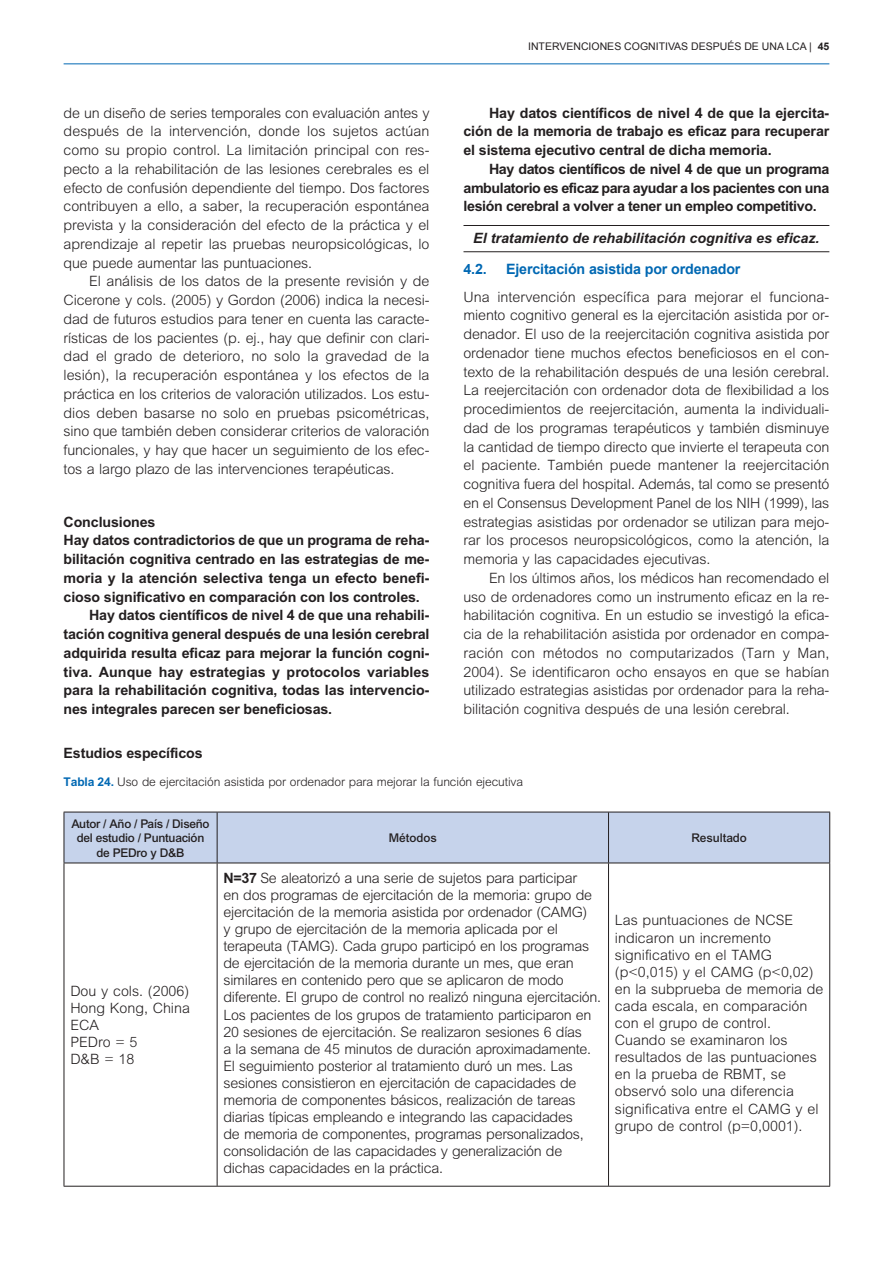
<style>
.page{position:relative;width:893px;height:1263px;background:#fff}
.page>*{position:absolute;margin:0;border:0;box-sizing:border-box;transform-origin:0 0}
.t1{font:300 14.25px/18.8px "M Arial";letter-spacing:-.02em;color:#231f20;text-align:justify}
.t2{font:700 14.25px/18.8px "M Arial";letter-spacing:-.01em;color:#231f20;text-align:justify}
.t3{font:300 14.25px/17.1px "M Arial";color:#231f20}
.t4{font:italic 700 14.25px "M Arial";color:#231f20}
.t5{font:700 14.25px "Arial";letter-spacing:-.01em;color:#0168b3}
.t6{font:300 12px "M Arial";letter-spacing:-.01em;color:#231f20}
.t7{font:500 12px/14.4px "Arial";letter-spacing:-.02em;color:#231f20;text-align:center}
.t8{font:500 12px "Arial";color:#231f20}
.t9{font:10.5px "Arial";color:#231f20}
.s1{font-weight:700}
.s2{font-weight:700;color:#0168b3}
</style>
<div class="page">
<hr style="left:64px;top:63px;width:765px;height:1px;background:#0168b3">
<hr style="left:463px;top:225px;width:366px;height:1px;background:#231f20">
<hr style="left:463px;top:251px;width:366px;height:1px;background:#231f20">
<div style="left:65px;top:813px;width:764px;height:50px;background:#c6d3eb"></div>
<hr style="left:217px;top:812px;width:1px;height:51px;background:#231f20">
<hr style="left:608px;top:812px;width:1px;height:51px;background:#231f20">
<hr style="left:217px;top:863px;width:1px;height:323px;background:#231f20">
<hr style="left:608px;top:863px;width:1px;height:323px;background:#231f20">
<hr style="left:64px;top:1186px;width:766px;height:1px;background:#231f20">
<hr style="left:64px;top:812px;width:153px;height:1px;background:#231f20">
<hr style="left:64px;top:812px;width:1px;height:51px;background:#231f20">
<hr style="left:217px;top:812px;width:613px;height:1px;background:#231f20">
<hr style="left:829px;top:812px;width:1px;height:51px;background:#231f20">
<hr style="left:64px;top:863px;width:766px;height:1px;background:#231f20">
<hr style="left:64px;top:863px;width:1px;height:323px;background:#231f20">
<hr style="left:829px;top:863px;width:1px;height:323px;background:#231f20">
<p class="t1" style="left:64px;top:104px;width:367px">de un diseño de series temporales con evaluación antes y después de la intervención, donde los sujetos actúan como su propio control. La limitación principal con res&shy;pecto a la rehabilitación de las lesiones cerebrales es el efecto de confusión dependiente del tiempo. Dos factores contribuyen a ello, a saber, la recuperación espontánea prevista y la consideración del efecto de la práctica y el aprendizaje al repetir las pruebas neuropsicológicas, lo que puede aumentar las puntuaciones.</p>
<p class="t1" style="left:64px;top:273px;width:367px;text-indent:26px">El análisis de los datos de la presente revisión y de Cicerone y cols. (2005) y Gordon (2006) indica la necesi&shy;dad de futuros estudios para tener en cuenta las caracte&shy;rísticas de los pacientes (p. ej., hay que definir con clari&shy;dad el grado de deterioro, no solo la gravedad de la lesión), la recuperación espontánea y los efectos de la práctica en los criterios de valoración utilizados. Los estu&shy;dios deben basarse no solo en pruebas psicométricas, sino que también deben considerar criterios de valoración funcionales, y hay que hacer un seguimiento de los efec&shy;tos a largo plazo de las intervenciones terapéuticas.</p>
<p class="t2" style="left:64px;top:513px;width:93px">Conclusiones</p>
<p class="t2" style="left:64px;top:532px;width:367px">Hay datos contradictorios de que un programa de reha-</p>
<p class="t2" style="left:64px;top:551px;width:367px">bilitación cognitiva centrado en las estrategias de me-</p>
<p class="t2" style="left:64px;top:570px;width:367px">moria y la atención selectiva tenga un efecto benefi-</p>
<p class="t2" style="left:64px;top:588px;width:358px">cioso significativo en comparación con los controles.</p>
<p class="t2" style="left:89px;top:607px;width:342px">Hay datos científicos de nivel 4 de que una rehabili-</p>
<p class="t2" style="left:64px;top:626px;width:367px">tación cognitiva general después de una lesión cerebral</p>
<p class="t2" style="left:64px;top:645px;width:367px">adquirida resulta eficaz para mejorar la función cogni-</p>
<p class="t2" style="left:64px;top:663px;width:367px">tiva. Aunque hay estrategias y protocolos variables</p>
<p class="t2" style="left:64px;top:682px;width:367px">para la rehabilitación cognitiva, todas las intervencio-</p>
<p class="t2" style="left:64px;top:701px;width:270px">nes integrales parecen ser beneficiosas.</p>
<p class="t9" style="left:528px;top:41px;width:303px">INTERVENCIONES COGNITIVAS DESPUÉS DE UNA LCA | <span class="s1">45</span></p>
<p class="t2" style="left:463px;top:104px;width:367px;text-indent:26px">Hay datos científicos de nivel 4 de que la ejercita&shy;ción de la memoria de trabajo es eficaz para recuperar el sistema ejecutivo central de dicha memoria.</p>
<p class="t2" style="left:463px;top:161px;width:367px;text-indent:26px">Hay datos científicos de nivel 4 de que un programa ambulatorio es eficaz para ayudar a los pacientes con una lesión cerebral a volver a tener un empleo competitivo.</p>
<p class="t4" style="left:473px;top:233px;width:348px">El tratamiento de rehabilitación cognitiva es eficaz.</p>
<p class="t5" style="left:463px;top:261px;width:25px">4.2.</p>
<p class="t5" style="left:506px;top:261px;width:236px">Ejercitación asistida por ordenador</p>
<p class="t1" style="left:463px;top:288px;width:367px">Una intervención específica para mejorar el funciona&shy;miento cognitivo general es la ejercitación asistida por or&shy;denador. El uso de la reejercitación cognitiva asistida por ordenador tiene muchos efectos beneficiosos en el con&shy;texto de la rehabilitación después de una lesión cerebral.<br>La reejercitación con ordenador dota de flexibilidad a los procedimientos de reejercitación, aumenta la individuali&shy;dad de los programas terapéuticos y también disminuye la cantidad de tiempo directo que invierte el terapeuta con el paciente. También puede mantener la reejercitación cognitiva fuera del hospital. Además, tal como se presentó en el Consensus Development Panel de los NIH (1999), las estrategias asistidas por ordenador se utilizan para mejo&shy;rar los procesos neuropsicológicos, como la atención, la memoria y las capacidades ejecutivas.</p>
<p class="t1" style="left:463px;top:570px;width:367px;text-indent:26px">En los últimos años, los médicos han recomendado el uso de ordenadores como un instrumento eficaz en la re&shy;habilitación cognitiva. En un estudio se investigó la efica&shy;cia de la rehabilitación asistida por ordenador en compa&shy;ración con métodos no computarizados (Tarn y Man, 2004). Se identificaron ocho ensayos en que se habían utilizado estrategias asistidas por ordenador para la reha&shy;bilitación cognitiva después de una lesión cerebral.</p>
<p class="t2" style="left:64px;top:745px;width:141px">Estudios específicos</p>
<p class="t6" style="left:64px;top:778px;width:461px"><span class="s2">Tabla 24.</span> Uso de ejercitación asistida por ordenador para mejorar la función ejecutiva</p>
<p class="t7" style="left:71px;top:817px;width:140px">Autor / Año / País / Diseño del estudio / Puntuación de PEDro y D&amp;B</p>
<p class="t8" style="left:389px;top:834px;width:49px">Métodos</p>
<p class="t8" style="left:691px;top:834px;width:57px">Resultado</p>
<p class="t3" style="left:70px;top:984px;width:121px">Dou y cols. (2006)<br>Hong Kong, China<br>ECA<br>PEDro = 5<br>D&amp;B = 18</p>
<p class="t1" style="left:223px;top:870px;width:379px;line-height:17.1px;text-align:left"><span class="s1">N=37</span> Se aleatorizó a una serie de sujetos para participar<br>en dos programas de ejercitación de la memoria: grupo de ejercitación de la memoria asistida por ordenador (CAMG)<br>y grupo de ejercitación de la memoria aplicada por el terapeuta (TAMG). Cada grupo participó en los programas de ejercitación de la memoria durante un mes, que eran similares en contenido pero que se aplicaron de modo diferente. El grupo de control no realizó ninguna ejercitación.<br>Los pacientes de los grupos de tratamiento participaron en 20 sesiones de ejercitación. Se realizaron sesiones 6 días<br>a la semana de 45 minutos de duración aproximadamente.<br>El seguimiento posterior al tratamiento duró un mes. Las sesiones consistieron en ejercitación de capacidades de memoria de componentes básicos, realización de tareas diarias típicas empleando e integrando las capacidades<br>de memoria de componentes, programas personalizados, consolidación de las capacidades y generalización de dichas capacidades en la práctica.</p>
<p class="t3" style="left:615px;top:913px;width:210px">Las puntuaciones de NCSE indicaron un incremento significativo en el TAMG (p&lt;0,015) y el CAMG (p&lt;0,02) en la subprueba de memoria de cada escala, en comparación con el grupo de control.<br>Cuando se examinaron los resultados de las puntuaciones en la prueba de RBMT, se observó solo una diferencia significativa entre el CAMG y el grupo de control (p=0,0001).</p>
</div>
